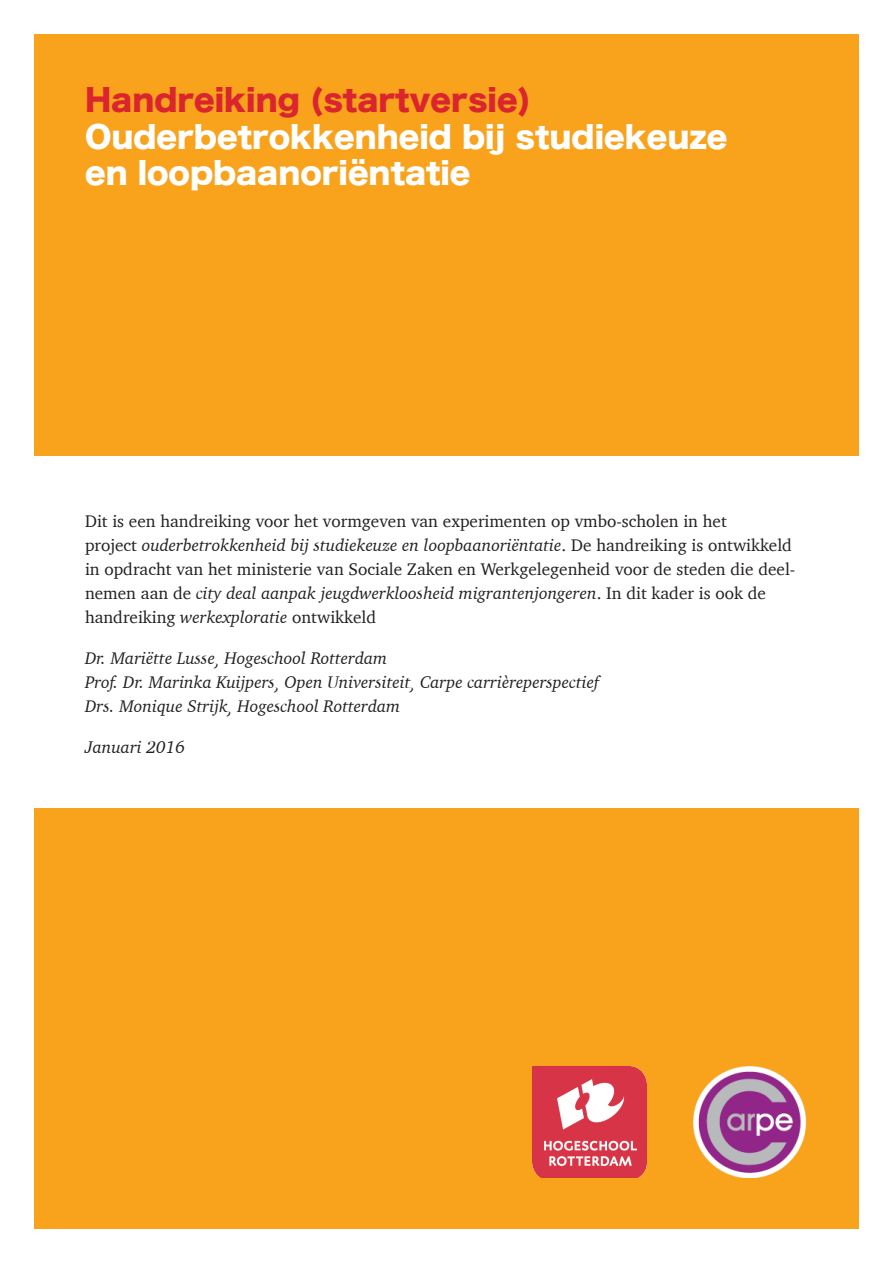
<style>
.page{position:relative;width:893px;height:1263px;background:#fff}
.page>*{position:absolute;margin:0;border:0;box-sizing:border-box;transform-origin:0 0}
.t1{font:30px/36.6px "Ikkan";color:#fff}
.t2{font:30px "Ikkan";color:#da252e}
.t3{font:17.25px/24px "Charter";color:#231f20}
.t4{font:italic 17.25px/24px "Charter";color:#231f20}
.s1{font-style:italic}
</style>
<div class="page">
<div style="left:34px;top:34px;width:825px;height:1195px;background:#f9a21c"></div>
<div style="left:0;top:456px;width:893px;height:351px;background:#fff"></div>
<img style="left:694px;top:1066px;width:113px;height:112px">
<img style="left:532px;top:1066px;width:114px;height:112px">
<h1 class="t2" style="left:85px;top:84px;width:448px">Handreiking (startversie)</h1>
<h1 class="t1" style="left:85px;top:120px;width:644px">Ouderbetrokkenheid bij studiekeuze en loopbaanoriëntatie</h1>
<p class="t3" style="left:85px;top:509px;width:712px">Dit is een handreiking voor het vormgeven van experimenten op vmbo-scholen in het<br>project <span class="s1">ouderbetrokkenheid bij studiekeuze en loopbaanoriëntatie</span>. De handreiking is ontwikkeld in opdracht van het ministerie van Sociale Zaken en Werkgelegenheid voor de steden die deel&shy;nemen aan de <span class="s1">city deal aanpak jeugdwerkloosheid migrantenjongeren</span>. In dit kader is ook de handreiking <span class="s1">werkexploratie</span> ontwikkeld</p>
<p class="t4" style="left:85px;top:646px;width:515px">Dr. Mariëtte Lusse, Hogeschool Rotterdam<br>Prof. Dr. Marinka Kuijpers, Open Universiteit, Carpe carrièreperspectief<br>Drs. Monique Strijk, Hogeschool Rotterdam</p>
<p class="t4" style="left:85px;top:735px;width:101px">Januari 2016</p>
</div>
